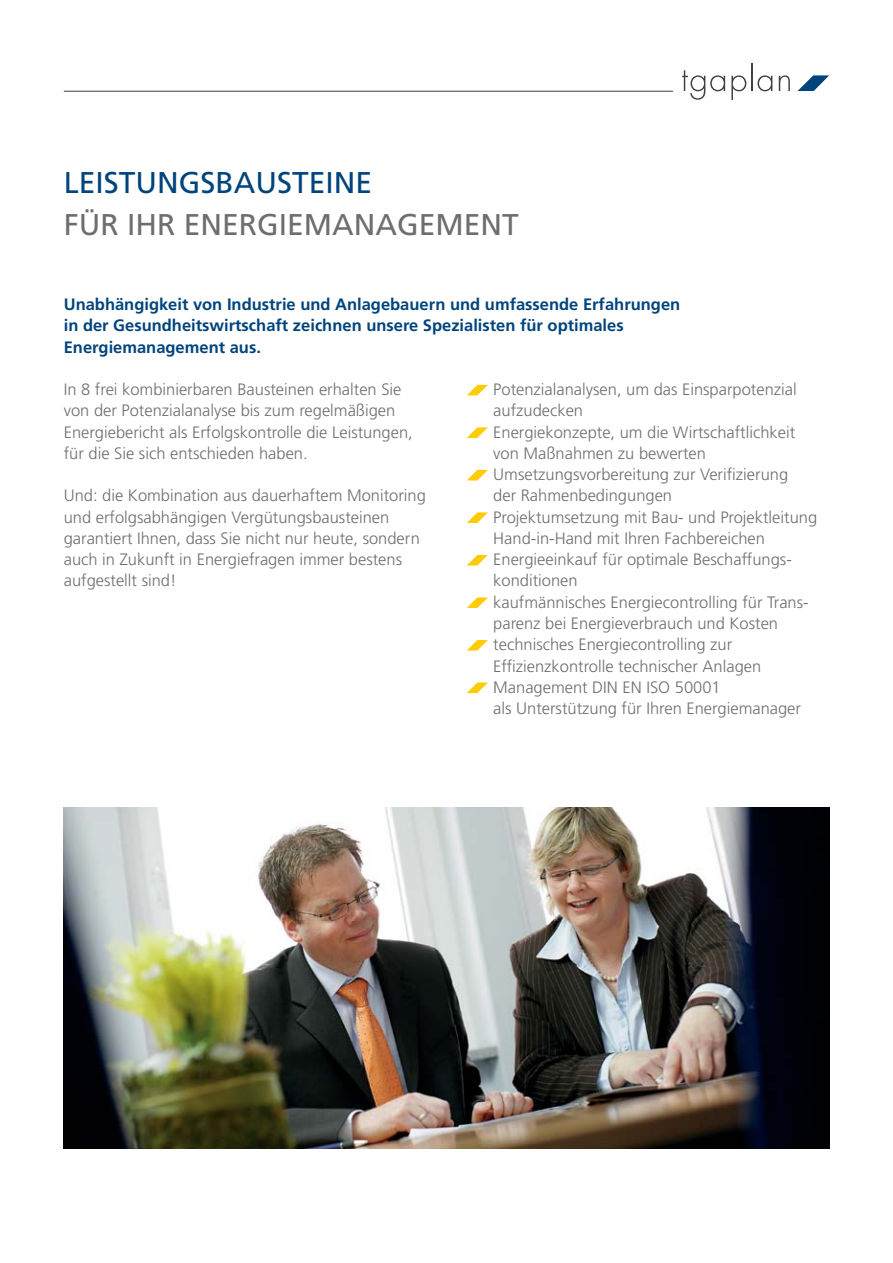
<style>
.page{position:relative;width:893px;height:1263px;background:#fff}
.page>*{position:absolute;margin:0;border:0;box-sizing:border-box;transform-origin:0 0}
.t1{font:30px "Frutiger LT Std";color:#6d6e70}
.t2{font:30px "Frutiger LT Std";color:#00447c}
.t3{font:300 16.5px/21.3px "Frutiger LT Std";color:#6d6e70}
.t4{font:700 16.5px/21.3px "Frutiger LT Std";color:#00447c}
</style>
<div class="page">
<img style="left:64px;top:808px;width:765px;height:340px">
<svg style="left:467px;top:385px;width:21px;height:10px"></svg>
<svg style="left:467px;top:427px;width:21px;height:11px"></svg>
<svg style="left:467px;top:470px;width:21px;height:10px"></svg>
<svg style="left:467px;top:512px;width:21px;height:11px"></svg>
<svg style="left:467px;top:555px;width:21px;height:10px"></svg>
<svg style="left:467px;top:597px;width:21px;height:11px"></svg>
<svg style="left:467px;top:640px;width:21px;height:10px"></svg>
<svg style="left:467px;top:682px;width:21px;height:11px"></svg>
<svg style="left:797px;top:75px;width:32px;height:16px"></svg>
<hr style="left:64px;top:91px;width:609px;height:1px;background:#404041">
<svg style="left:682px;top:70px;width:43px;height:30px"></svg>
<svg style="left:731px;top:75px;width:15px;height:25px"></svg>
<hr style="left:751px;top:64px;width:2px;height:27px;background:#404041">
<svg style="left:758px;top:75px;width:14px;height:16px"></svg>
<svg style="left:779px;top:75px;width:11px;height:16px"></svg>
<h1 class="t2" style="left:64px;top:168px;width:310px">LEISTUNGSBAUSTEINE</h1>
<h1 class="t1" style="left:64px;top:210px;width:457px">FÜR IHR ENERGIEMANAGEMENT</h1>
<p class="t4" style="left:64px;top:295px;width:618px">Unabhängigkeit von Industrie und Anlagebauern und umfassende Erfahrungen in der Gesundheitswirtschaft zeichnen unsere Spezialisten für optimales<br>Energiemanagement aus.</p>
<p class="t3" style="left:64px;top:380px;width:351px">In 8 frei kombinierbaren Bausteinen erhalten Sie von der Potenzialanalyse bis zum regelmäßigen Energiebericht als Erfolgskontrolle die Leistungen, für die Sie sich entschieden haben.</p>
<p class="t3" style="left:64px;top:486px;width:364px">Und: die Kombination aus dauerhaftem Monitoring und erfolgsabhängigen Vergütungsbausteinen garantiert Ihnen, dass Sie nicht nur heute, sondern auch in Zukunft in Energiefragen immer bestens aufgestellt sind!</p>
<p class="t3" style="left:493px;top:380px;width:325px">Potenzialanalysen, um das Einsparpotenzial aufzudecken<br>Energiekonzepte, um die Wirtschaftlichkeit von Maßnahmen zu bewerten Umsetzungsvorbereitung zur Verifizierung<br>der Rahmenbedingungen<br>Projektumsetzung mit Bau- und Projektleitung Hand-in-Hand mit Ihren Fachbereichen Energieeinkauf für optimale Beschaffungs&shy;konditionen<br>kaufmännisches Energiecontrolling für Trans&shy;parenz bei Energieverbrauch und Kosten technisches Energiecontrolling zur Effizienzkontrolle technischer Anlagen Management DIN EN ISO 50001<br>als Unterstützung für Ihren Energiemanager</p>
</div>
